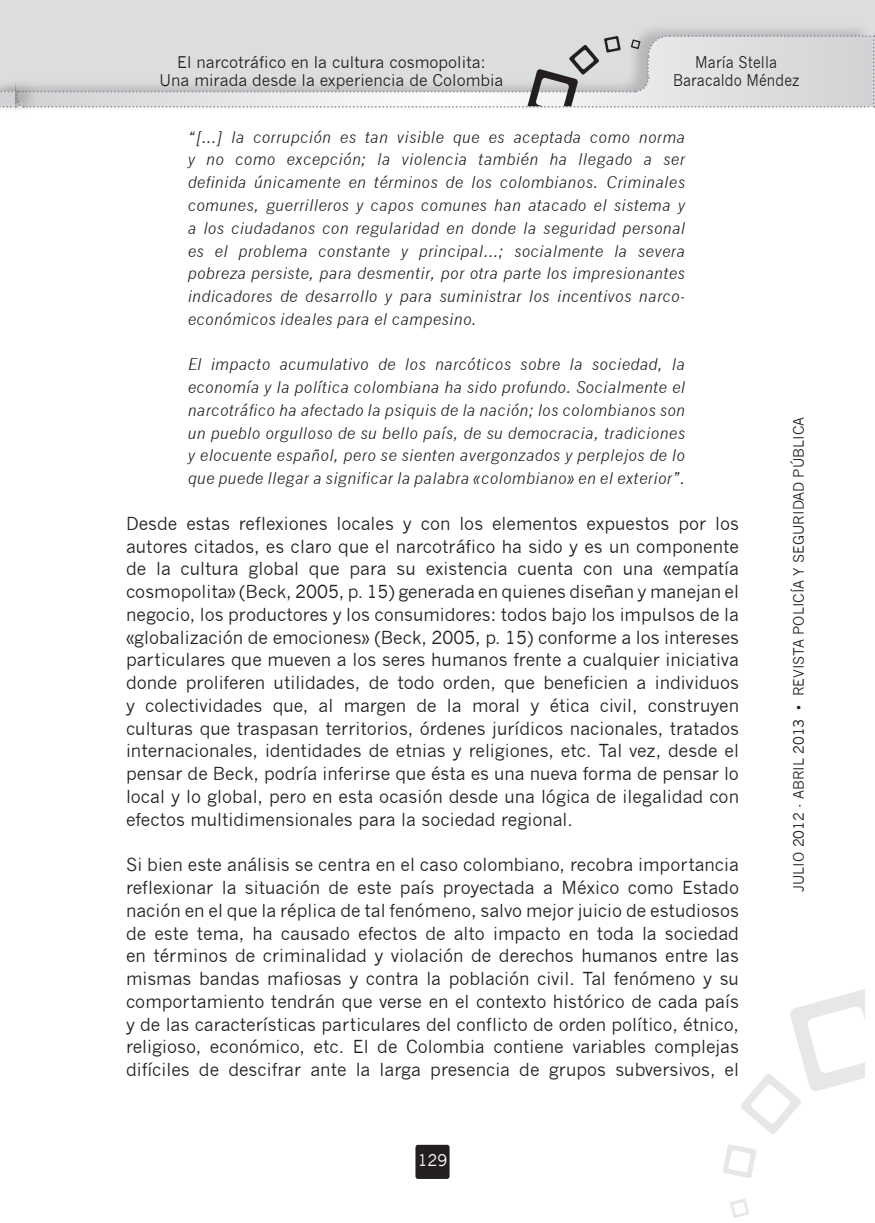
<style>
.page{position:relative;width:875px;height:1223px;background:#fff}
.page>*{position:absolute;margin:0;border:0;box-sizing:border-box;transform-origin:0 0}
.t1{font:17.5px/22.8px "News Gothic";color:#231f20;text-align:justify}
.t2{font:italic 15.75px/22.8px "News Gothic";letter-spacing:.02em;color:#231f20;text-align:justify}
.t3{font:15.75px/17.3px "News Gothic";color:#231f20;text-align:center}
.t4{font:15.75px/17.3px "News Gothic";color:#231f20;text-align:center;scale:.9 1}
.t5{font:15.75px "News Gothic";color:#fff}
.t6{font:14px "News Gothic";color:#231f20}
</style>
<div class="page">
<div style="left:0;top:0;width:16px;height:106px;background:#dcdddf"></div>
<div style="left:0;top:23px;width:16px;height:90px;background:#231f20;opacity:.2"></div>
<div style="left:16px;top:0;width:859px;height:106px;background:#dcdddf"></div>
<div style="left:16px;top:21px;width:855px;height:91px;background:#231f20;opacity:.2"></div>
<div style="left:16px;top:23px;width:21px;height:90px;background:#231f20;opacity:.2"></div>
<svg style="left:0;top:34px;width:875px;height:75px"></svg>
<svg style="left:741px;top:989px;width:124px;height:145px"></svg>
<svg style="left:723px;top:1144px;width:33px;height:33px"></svg>
<svg style="left:730px;top:1199px;width:19px;height:18px"></svg>
<div style="left:415px;top:1144px;width:34px;height:34px;background:#231f20;border-radius:3px"></div>
<p class="t3" style="left:160px;top:54px;width:345px">El narcotráfico en la cultura cosmopolita:<br>Una mirada desde la experiencia de Colombia</p>
<p class="t4" style="left:673px;top:54px;width:142px">María Stella<br>Baracaldo Méndez</p>
<p class="t2" style="left:188px;top:125px;width:499px">“[…] la corrupción es tan visible que es aceptada como norma y no como excepción; la violencia también ha llegado a ser definida únicamente en términos de los colombianos. Criminales comunes, guerrilleros y capos comunes han atacado el sistema y a los ciudadanos con regularidad en donde la seguridad personal es el problema constante y principal…; socialmente la severa pobreza persiste, para desmentir, por otra parte los impresionantes indicadores de desarrollo y para suministrar los incentivos narco&shy;económicos ideales para el campesino.</p>
<p class="t2" style="left:188px;top:353px;width:499px">El impacto acumulativo de los narcóticos sobre la sociedad, la economía y la política colombiana ha sido profundo. Socialmente el narcotráfico ha afectado la psiquis de la nación; los colombianos son un pueblo orgulloso de su bello país, de su democracia, tradiciones y elocuente español, pero se sienten avergonzados y perplejos de lo que puede llegar a significar la palabra «colombiano» en el exterior”.</p>
<p class="t1" style="left:126px;top:512px;width:614px">Desde estas reflexiones locales y con los elementos expuestos por los autores citados, es claro que el narcotráfico ha sido y es un componente de la cultura global que para su existencia cuenta con una «empatía cosmopolita» (Beck, 2005, p. 15) generada en quienes diseñan y manejan el negocio, los productores y los consumidores: todos bajo los impulsos de la «globalización de emociones» (Beck, 2005, p. 15) conforme a los intereses particulares que mueven a los seres humanos frente a cualquier iniciativa donde proliferen utilidades, de todo orden, que beneficien a individuos y colectividades que, al margen de la moral y ética civil, construyen culturas que traspasan territorios, órdenes jurídicos nacionales, tratados internacionales, identidades de etnias y religiones, etc. Tal vez, desde el pensar de Beck, podría inferirse que ésta es una nueva forma de pensar lo local y lo global, pero en esta ocasión desde una lógica de ilegalidad con efectos multidimensionales para la sociedad regional.</p>
<p class="t1" style="left:126px;top:853px;width:614px">Si bien este análisis se centra en el caso colombiano, recobra importancia reflexionar la situación de este país proyectada a México como Estado nación en el que la réplica de tal fenómeno, salvo mejor juicio de estudiosos de este tema, ha causado efectos de alto impacto en toda la sociedad en términos de criminalidad y violación de derechos humanos entre las mismas bandas mafiosas y contra la población civil. Tal fenómeno y su comportamiento tendrán que verse en el contexto histórico de cada país y de las características particulares del conflicto de orden político, étnico, religioso, económico, etc. El de Colombia contiene variables complejas difíciles de descifrar ante la larga presencia de grupos subversivos, el</p>
<p class="t5" style="left:418px;top:1150px;width:31px">129</p>
<p class="t6" style="left:790px;top:891px;width:476px;rotate:-90deg">JULIO 2012 - ABRIL 2013 • REVISTA POLICÍA Y SEGURIDAD PÚBLICA</p>
</div>
